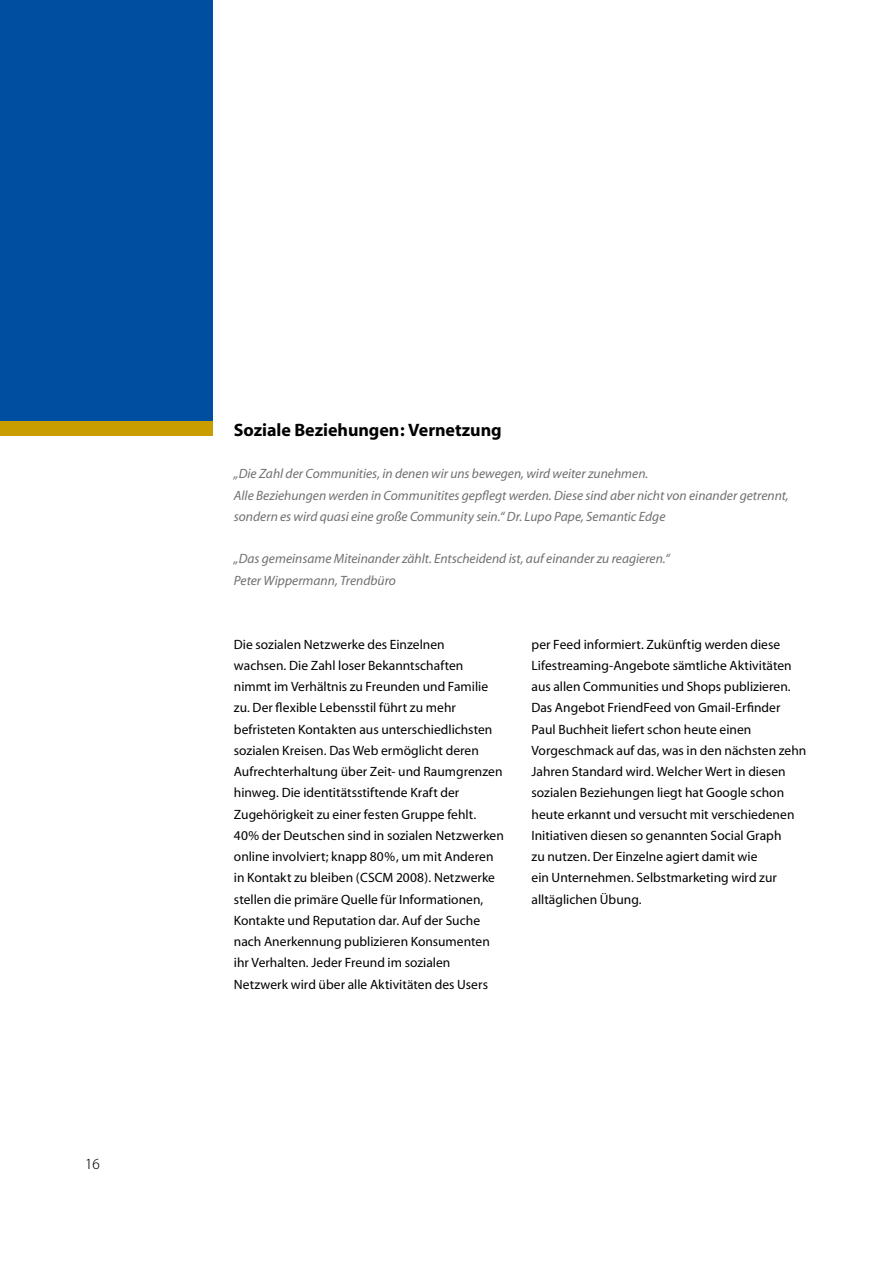
<style>
.page{position:relative;width:893px;height:1263px;background:#fff}
.page>*{position:absolute;margin:0;border:0;box-sizing:border-box;transform-origin:0 0}
.t1{font:700 18px "Myriad";letter-spacing:-.005em;color:#000}
.t2{font:13.5px/21.3px "Myriad";color:#000}
.t3{font:italic 13.5px/21.3px "Myriad";color:#6f6f6f}
.t4{font:300 13.5px "Koz Go Pro";color:#000}
</style>
<div class="page">
<div style="left:0;top:0;width:213px;height:429px;background:#004e9f"></div>
<div style="left:0;top:421px;width:213px;height:15px;background:#c99d00"></div>
<p class="t4" style="left:85px;top:1156px;width:16px">16</p>
<h1 class="t1" style="left:234px;top:421px;width:269px">Soziale Beziehungen: Vernetzung</h1>
<p class="t3" style="left:234px;top:464px;width:556px">„Die Zahl der Communities, in denen wir uns bewegen, wird weiter zunehmen.<br>Alle Beziehungen werden in Communitites gepflegt werden. Diese sind aber nicht von einander getrennt, sondern es wird quasi eine große Community sein.“ Dr. Lupo Pape, Semantic Edge</p>
<p class="t3" style="left:234px;top:549px;width:437px">„Das gemeinsame Miteinander zählt. Entscheidend ist, auf einander zu reagieren.“<br>Peter Wippermann, Trendbüro</p>
<p class="t2" style="left:234px;top:634px;width:271px">Die sozialen Netzwerke des Einzelnen<br>wachsen. Die Zahl loser Bekanntschaften nimmt im Verhältnis zu Freunden und Familie zu. Der flexible Lebensstil führt zu mehr befristeten Kontakten aus unterschiedlichsten sozialen Kreisen. Das Web ermöglicht deren Aufrechterhaltung über Zeit- und Raumgrenzen hinweg. Die identitätsstiftende Kraft der Zugehörigkeit zu einer festen Gruppe fehlt.<br>40% der Deutschen sind in sozialen Netzwerken online involviert; knapp 80%, um mit Anderen in Kontakt zu bleiben (CSCM 2008). Netzwerke stellen die primäre Quelle für Informationen, Kontakte und Reputation dar. Auf der Suche nach Anerkennung publizieren Konsumenten ihr Verhalten. Jeder Freund im sozialen Netzwerk wird über alle Aktivitäten des Users</p>
<p class="t2" style="left:531px;top:634px;width:276px">per Feed informiert. Zukünftig werden diese Lifestreaming-Angebote sämtliche Aktivitäten aus allen Communities und Shops publizieren.<br>Das Angebot FriendFeed von Gmail-Erfinder Paul Buchheit liefert schon heute einen Vorgeschmack auf das, was in den nächsten zehn Jahren Standard wird. Welcher Wert in diesen sozialen Beziehungen liegt hat Google schon heute erkannt und versucht mit verschiedenen Initiativen diesen so genannten Social Graph<br>zu nutzen. Der Einzelne agiert damit wie<br>ein Unternehmen. Selbstmarketing wird zur alltäglichen Übung.</p>
</div>
